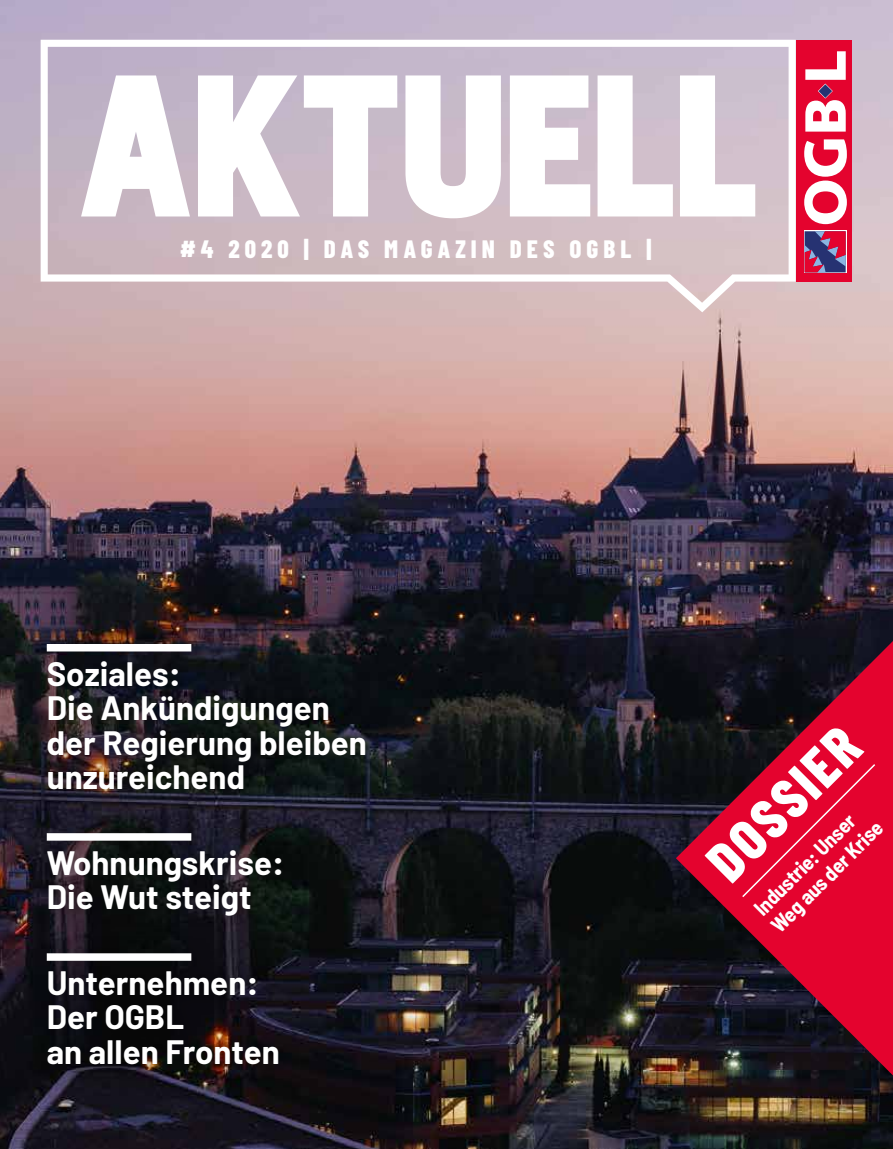
<style>
.page{position:relative;width:893px;height:1149px;background:#fff}
.page>*{position:absolute;margin:0;border:0;box-sizing:border-box;transform-origin:0 0}
.t1{font:800 56.85px "Barlow Condensed";color:#fff}
.t2{font:700 33px/34.5px "Barlow";color:#fff}
.t3{font:800 25.05px "Barlow Condensed";letter-spacing:.2em;color:#fff}
.t4{font:700 semi-condensed 21px/24px "Barlow";color:#fff}
</style>
<div class="page">
<img style="left:0;top:0;width:893px;height:1148px">
<div style="left:796px;top:40px;width:55px;height:241px;background:#e4032e"></div>
<svg style="left:804px;top:231px;width:42px;height:42px"></svg>
<svg style="left:804px;top:139px;width:43px;height:85px"></svg>
<svg style="left:805px;top:51px;width:41px;height:81px"></svg>
<svg style="left:805px;top:231px;width:41px;height:41px"></svg>
<svg style="left:41px;top:40px;width:755px;height:272px;background:#d2c1c9"></svg>
<svg style="left:198px;top:75px;width:199px;height:141px"></svg>
<svg style="left:81px;top:75px;width:109px;height:141px"></svg>
<svg style="left:405px;top:75px;width:96px;height:143px"></svg>
<svg style="left:680px;top:75px;width:75px;height:141px"></svg>
<svg style="left:598px;top:75px;width:75px;height:141px"></svg>
<svg style="left:510px;top:75px;width:80px;height:141px"></svg>
<svg style="left:676px;top:640px;width:217px;height:435px;background:#610e22"></svg>
<div style="left:741px;top:762px;width:136px;height:136px;background:#e4032e"></div>
<div style="left:33px;top:625px;width:354px;height:456px;background:#000;opacity:.6"></div>
<div style="left:47px;top:643px;width:144px;height:8px;background:#fff"></div>
<svg style="left:47px;top:832px;width:144px;height:8px"></svg>
<svg style="left:47px;top:952px;width:144px;height:8px"></svg>
<p class="t3" style="left:180px;top:233px;width:473px">#4 2020 | DAS MAGAZIN DES OGBL |</p>
<p class="t2" style="left:47px;top:656px;width:322px">Soziales:<br>Die Ankündigungen der Regierung bleiben unzureichend</p>
<p class="t2" style="left:47px;top:845px;width:239px">Wohnungskrise:<br>Die Wut steigt</p>
<p class="t2" style="left:47px;top:965px;width:235px">Unternehmen:<br>Der OGBL<br>an allen Fronten</p>
<h1 class="t1" style="left:692px;top:845px;width:191px;rotate:-45deg">DOSSIER</h1>
<p class="t4" style="left:749px;top:902px;width:149px;rotate:-45deg">Industrie: Unser<br>Weg aus der Krise</p>
</div>
